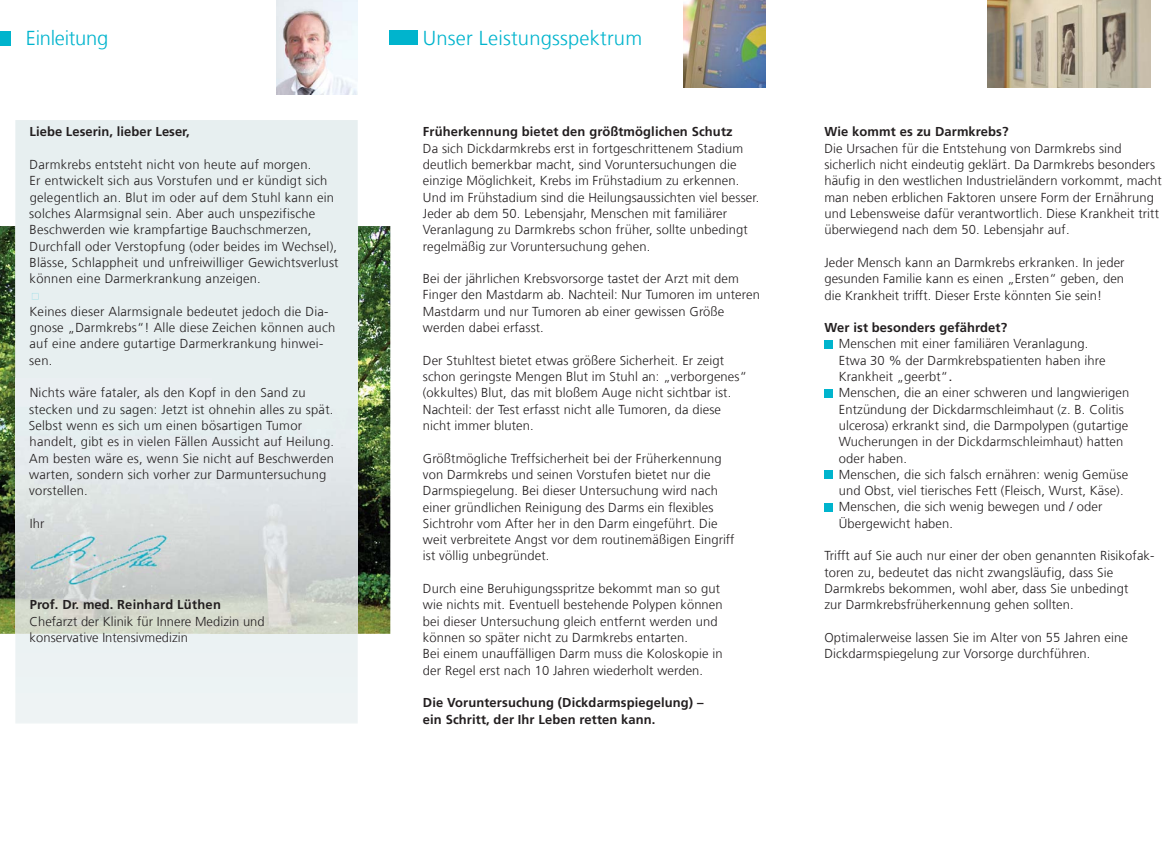
<style>
.page{position:relative;width:1176px;height:868px;background:#fff}
.page>*{position:absolute;margin:0;border:0;box-sizing:border-box;transform-origin:0 0}
.t1{font:300 20.12px "Frutiger LT Com";letter-spacing:.01em;color:#00b4cd}
.t2{font:300 20.12px "Frutiger LT Com";letter-spacing:-.015em;color:#00b4cd}
.t3{font:300 13px/16.2px "Frutiger LT Com";letter-spacing:.01em;color:#231f20}
.t4{font:700 13px/16.2px "Frutiger LT Com";letter-spacing:.01em;color:#231f20}
.s1{font-size:17.25px}
</style>
<div class="page">
<img style="left:0;top:226px;width:390px;height:407px">
<div style="left:0;top:31px;width:11px;height:14px;background:#00b4cd"></div>
<div style="left:390px;top:30px;width:28px;height:14px;background:#00b4cd"></div>
<div style="left:15px;top:120px;width:343px;height:603px;background:#e7eff0"></div>
<img style="left:15px;top:226px;width:343px;height:407px">
<svg style="left:32px;top:293px;width:7px;height:7px"></svg>
<img style="left:987px;top:0;width:163px;height:87px">
<div style="left:824px;top:340px;width:8px;height:8px;background:#00b4cd"></div>
<div style="left:824px;top:389px;width:8px;height:8px;background:#00b4cd"></div>
<div style="left:824px;top:470px;width:8px;height:9px;background:#00b4cd"></div>
<div style="left:824px;top:503px;width:8px;height:8px;background:#00b4cd"></div>
<img style="left:684px;top:0;width:81px;height:87px">
<img style="left:276px;top:0;width:82px;height:94px">
<img style="left:26px;top:536px;width:170px;height:57px">
<h1 class="t2" style="left:26px;top:29px;width:84px">Einleitung</h1>
<p class="t4" style="left:30px;top:125px;width:162px">Liebe Leserin, lieber Leser,</p>
<p class="t3" style="left:29px;top:157px;width:311px">Darmkrebs entsteht nicht von heute auf morgen.<br>Er entwickelt sich aus Vorstufen und er kündigt sich gelegentlich an. Blut im oder auf dem Stuhl kann ein solches Alarmsignal sein. Aber auch unspezifische Beschwerden wie krampfartige Bauchschmerzen, Durchfall oder Verstopfung (oder beides im Wechsel), Blässe, Schlappheit und unfreiwilliger Gewichtsverlust können eine Darmerkrankung anzeigen.</p>
<p class="t3" style="left:29px;top:304px;width:307px">Keines dieser Alarmsignale bedeutet jedoch die Dia&shy;gnose „Darmkrebs“! Alle diese Zeichen können auch auf eine andere gutartige Darmerkrankung hinwei&shy;sen.</p>
<p class="t3" style="left:29px;top:386px;width:307px">Nichts wäre fataler, als den Kopf in den Sand zu stecken und zu sagen: Jetzt ist ohnehin alles zu spät.<br>Selbst wenn es sich um einen bösartigen Tumor handelt, gibt es in vielen Fällen Aussicht auf Heilung.<br>Am besten wäre es, wenn Sie nicht auf Beschwerden warten, sondern sich vorher zur Darmuntersuchung vorstellen.</p>
<p class="t3" style="left:30px;top:516px;width:16px">Ihr</p>
<p class="t4" style="left:30px;top:598px;width:193px">Prof. Dr. med. Reinhard Lüthen</p>
<p class="t3" style="left:29px;top:614px;width:237px">Chefarzt der Klinik für Innere Medizin und konservative Intensivmedizin</p>
<h1 class="t1" style="left:423px;top:30px;width:221px">Unser Leistungsspektrum</h1>
<p class="t4" style="left:423px;top:125px;width:311px">Früherkennung bietet den größtmöglichen Schutz</p>
<p class="t3" style="left:423px;top:141px;width:338px">Da sich Dickdarmkrebs erst in fortgeschrittenem Stadium deutlich bemerkbar macht, sind Voruntersuchungen die einzige Möglichkeit, Krebs im Frühstadium zu erkennen.<br>Und im Frühstadium sind die Heilungsaussichten viel besser.<br>Jeder ab dem 50. Lebensjahr, Menschen mit familiärer Veranlagung zu Darmkrebs schon früher, sollte unbedingt regelmäßig zur Voruntersuchung gehen.</p>
<p class="t3" style="left:423px;top:272px;width:338px">Bei der jährlichen Krebsvorsorge tastet der Arzt mit dem Finger den Mastdarm ab. Nachteil: Nur Tumoren im unteren Mastdarm und nur Tumoren ab einer gewissen Größe werden dabei erfasst.</p>
<p class="t3" style="left:423px;top:353px;width:325px">Der Stuhltest bietet etwas größere Sicherheit. Er zeigt schon geringste Mengen Blut im Stuhl an: „verborgenes“ (okkultes) Blut, das mit bloßem Auge nicht sichtbar ist.<br>Nachteil: der Test erfasst nicht alle Tumoren, da diese nicht immer bluten.</p>
<p class="t3" style="left:423px;top:451px;width:313px">Größtmögliche Treffsicherheit bei der Früherkennung von Darmkrebs und seinen Vorstufen bietet nur die Darmspiegelung. Bei dieser Untersuchung wird nach einer gründlichen Reinigung des Darms ein flexibles Sichtrohr vom After her in den Darm eingeführt. Die weit verbreitete Angst vor dem routinemäßigen Eingriff ist völlig unbegründet.</p>
<p class="t3" style="left:423px;top:581px;width:301px">Durch eine Beruhigungsspritze bekommt man so gut wie nichts mit. Eventuell bestehende Polypen können bei dieser Untersuchung gleich entfernt werden und können so später nicht zu Darmkrebs entarten.<br>Bei einem unauffälligen Darm muss die Koloskopie in der Regel erst nach 10 Jahren wiederholt werden.</p>
<p class="t4" style="left:423px;top:695px;width:282px">Die Voruntersuchung (Dickdarmspiegelung) – ein Schritt, der Ihr Leben retten kann.</p>
<p class="t4" style="left:824px;top:125px;width:186px">Wie kommt es zu Darmkrebs?</p>
<p class="t3" style="left:824px;top:141px;width:339px">Die Ursachen für die Entstehung von Darmkrebs sind sicherlich nicht eindeutig geklärt. Da Darmkrebs besonders häufig in den westlichen Industrieländern vorkommt, macht man neben erblichen Faktoren unsere Form der Ernährung und Lebensweise dafür verantwortlich. Diese Krankheit tritt überwiegend nach dem 50. Lebensjahr auf.</p>
<p class="t3" style="left:824px;top:255px;width:302px;text-align:justify">Jeder Mensch kann an Darmkrebs erkranken. In jeder gesunden Familie kann es einen „Ersten“ geben, den die Krankheit trifft. Dieser Erste könnten Sie sein!</p>
<p class="t4" style="left:824px;top:321px;width:184px">Wer ist besonders gefährdet?</p>
<p class="t3" style="left:839px;top:337px;width:292px">Menschen mit einer familiären Veranlagung.<br>Etwa 30 % der Darmkrebspatienten haben ihre Krankheit „geerbt“<span class="s1">.<br></span>Menschen, die an einer schweren und langwierigen Entzündung der Dickdarmschleimhaut (z. B. Colitis ulcerosa) erkrankt sind, die Darmpolypen (gutartige Wucherungen in der Dickdarmschleimhaut) hatten oder haben.<br>Menschen, die sich falsch ernähren: wenig Gemüse und Obst, viel tierisches Fett (Fleisch, Wurst, Käse).<br>Menschen, die sich wenig bewegen und / oder Übergewicht haben.</p>
<p class="t3" style="left:824px;top:549px;width:332px">Trifft auf Sie auch nur einer der oben genannten Risikofak&shy;toren zu, bedeutet das nicht zwangsläufig, dass Sie Darmkrebs bekommen, wohl aber, dass Sie unbedingt<br>zur Darmkrebsfrüherkennung gehen sollten.</p>
<p class="t3" style="left:824px;top:630px;width:305px">Optimalerweise lassen Sie im Alter von 55 Jahren eine<br>Dickdarmspiegelung zur Vorsorge durchführen.</p>
</div>
